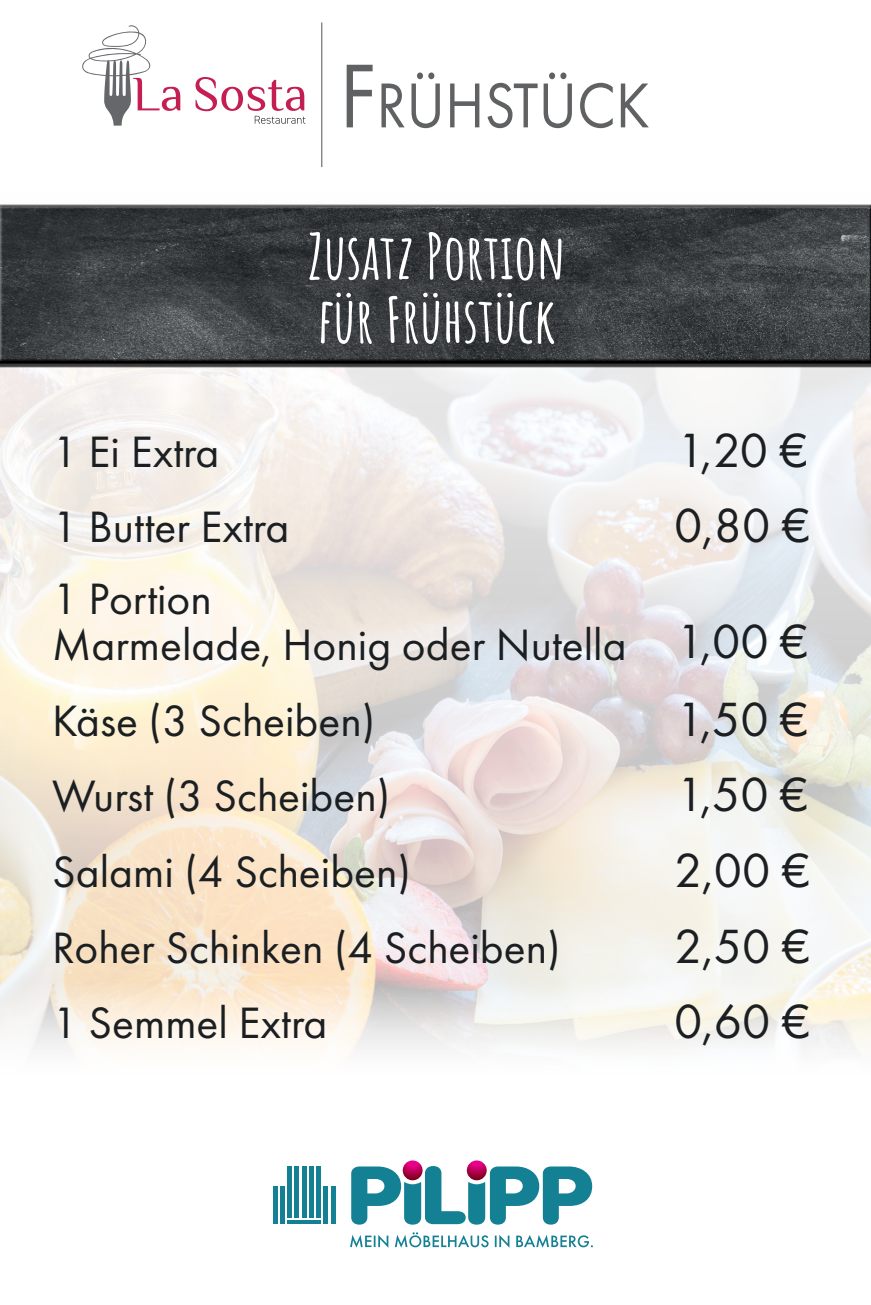
<style>
.page{position:relative;width:871px;height:1305px;background:#fff}
.page>*{position:absolute;margin:0;border:0;box-sizing:border-box;transform-origin:0 0}
.t1{font:65.7px "Futura PT";color:#5f6162;scale:.91 1}
.t2{font:700 62.1px/63.7px "Amatic SC";color:#fff}
.t3{font:49.95px "Futura PT";color:#1b1f22}
.t4{font:45.68px/46.1px "Futura PT";color:#1b1f22}
.s1{font-size:93.83px}
.s2{font-size:49.95px}
</style>
<div class="page">
<img style="left:0;top:113px;width:871px;height:936px">
<hr style="left:321px;top:22px;width:1px;height:145px;background:#66676a">
<svg style="left:81px;top:25px;width:224px;height:101px"></svg>
<div style="left:0;top:201px;width:871px;height:167px;background:#000001;opacity:.75"></div>
<svg style="left:350px;top:1232px;width:243px;height:16px"></svg>
<svg style="left:351px;top:1166px;width:241px;height:59px"></svg>
<svg style="left:273px;top:1167px;width:62px;height:57px"></svg>
<svg style="left:403px;top:1160px;width:19px;height:20px"></svg>
<svg style="left:467px;top:1160px;width:20px;height:20px"></svg>
<h1 class="t1" style="left:339px;top:67px;width:336px"><span class="s1">F</span>RÜHSTÜCK</h1>
<h2 class="t2" style="left:308px;top:220px;width:260px">Zusatz Portion für Frühstück</h2>
<p class="t4" style="left:52px;top:428px;width:169px">1 Ei Extra</p>
<p class="t3" style="left:677px;top:420px;width:133px">1,20 €</p>
<p class="t4" style="left:52px;top:504px;width:239px">1 Butter Extra</p>
<p class="t3" style="left:674px;top:496px;width:138px">0,80 €</p>
<p class="t4" style="left:52px;top:576px;width:758px">1 Portion<br>Marmelade, Honig oder Nutella <span class="s2">1,00 €</span></p>
<p class="t4" style="left:52px;top:697px;width:325px">Käse (3 Scheiben)</p>
<p class="t3" style="left:676px;top:690px;width:134px">1,50 €</p>
<p class="t4" style="left:52px;top:773px;width:340px">Wurst (3 Scheiben)</p>
<p class="t3" style="left:676px;top:765px;width:134px">1,50 €</p>
<p class="t4" style="left:52px;top:849px;width:360px">Salami (4 Scheiben)</p>
<p class="t3" style="left:674px;top:841px;width:138px">2,00 €</p>
<p class="t4" style="left:52px;top:924px;width:510px">Roher Schinken (4 Scheiben)</p>
<p class="t3" style="left:674px;top:916px;width:138px">2,50 €</p>
<p class="t4" style="left:52px;top:1000px;width:277px">1 Semmel Extra</p>
<p class="t3" style="left:674px;top:992px;width:138px">0,60 €</p>
</div>
